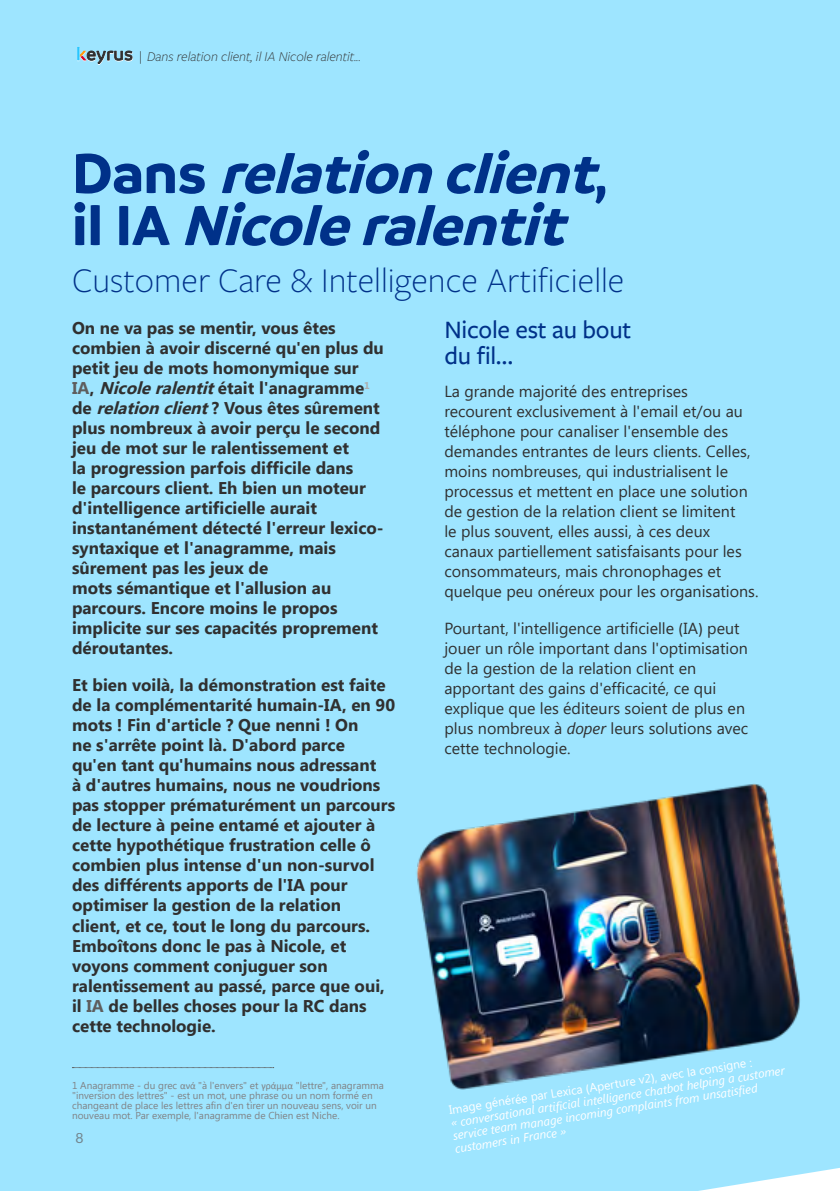
<style>
.page{position:relative;width:840px;height:1191px;background:#fff}
.page>*{position:absolute;margin:0;border:0;box-sizing:border-box;transform-origin:0 0}
.Titre_Chapitre_DBLU{font:italic 700 60px/52px "Branding SF";color:#003189}
.SousTitre_DBLU{font:300 36px "Freight Sans Pro";color:#003189}
.Titre_Paragraphe_DBLU{font:500 26px/26px "Freight Sans Pro";letter-spacing:-.01em;color:#003189}
.Chapo{font:700 17px/20px "Segoe UI";color:#303030}
.Texte_Courant{font:16px/20px "Segoe UI";color:#303030}
.t1{font:italic 300 14px "Freight Sans Pro";color:#303030}
.t2{font:14px "Lato";color:#636466}
.Legend{font:italic 12px/13px "Segoe UI";color:#fff}
.Footnote{font:10px/10px "Segoe UI";color:#808285}
.s1{font-style:normal}
.s2{font-family:"Calibri"}
.s3{font-style:italic}
.s4{color:#5e5e5e}
.s5{font-family:"Calibri";font-style:normal}
</style>
<div class="page">
<div style="left:0;top:0;width:839px;height:1191px;background:#9ee5ff"></div>
<svg style="left:72px;top:1067px;width:201px;height:1px"></svg>
<img style="left:395px;top:783px;width:429px;height:306px">
<svg style="left:77px;top:47px;width:55px;height:18px"></svg>
<p class="t1" style="left:139px;top:47px;width:223px">| Dans relation client, il IA Nicole ralentit...</p>
<p class="Titre_Chapitre_DBLU" style="left:72px;top:147px;width:541px"><span class="s1">D a n s</span> relationclient<span class="s1">, i l I A</span> Nicoleralentit</p>
<p class="SousTitre_DBLU" style="left:72px;top:256px;width:553px">Customer Care &amp; Intelligence Artificielle</p>
<p class="Titre_Paragraphe_DBLU" style="left:444px;top:315px;width:188px">Nicole est au bout du fil…</p>
<p class="Texte_Courant" style="left:444px;top:381px;width:315px">La grande majorité des entreprises recourent exclusivement à l'email et/ou au téléphone pour canaliser l'ensemble des demandes entrantes de leurs clients. Celles, moins nombreuses, qui industrialisent le processus et mettent en place une solution de gestion de la relation client se limitent<br>le plus souvent, elles aussi, à ces deux canaux partiellement satisfaisants pour les consommateurs, mais chronophages et quelque peu onéreux pour les organisations.</p>
<p class="Texte_Courant" style="left:444px;top:618px;width:305px">Pourtant, l'intelligence artificielle <span class="s2">(</span>IA<span class="s2">)</span> peut jouer un rôle important dans l'optimisation de la gestion de la relation client en apportant des gains d'efficacité, ce qui explique que les éditeurs soient de plus en plus nombreux à <span class="s3">doper</span> leurs solutions avec cette technologie.</p>
<p class="Chapo" style="left:72px;top:318px;width:313px">On ne va pas se mentir, vous êtes combien à avoir discerné qu'en plus du petit jeu de mots homonymique sur <span class="s4">IA</span>, <span class="s3">Nicoleralentit</span>était l'anagramme<sup>1 </sup>de <span class="s3">relation client</span>? Vous êtes sûrement plus nombreux à avoir perçu le second jeu de mot sur le ralentissement et<br>la progression parfois difficile dans<br>le parcours client. Eh bien un moteur d'intelligence artificielle aurait instantanément détecté l'erreur lexico&shy;syntaxique et l'anagramme, mais sûrement pas les jeux de<br>mots sémantique et l'allusion au parcours. Encore moins le propos implicite sur ses capacités proprement déroutantes.</p>
<p class="Chapo" style="left:72px;top:675px;width:324px">Et bien voilà, la démonstration est faite de la complémentarité humain-IA, en 90 mots ! Fin d'article ? Que nenni ! On<br>ne s'arrête point là. D'abord parce<br>qu'en tant qu'humains nous adressant<br>à d'autres humains, nous ne voudrions pas stopper prématurément un parcours de lecture à peine entamé et ajouter à cette hypothétique frustration celle ô combien plus intense d'un non-survol des différents apports de l'IA pour optimiser la gestion de la relation<br>client, et ce, tout le long du parcours.<br>Emboîtons donc le pas à Nicole, et voyons comment conjuguer son ralentissement au passé, parce que oui, il <span class="s4">IA</span> de belles choses pour la RC dans cette technologie.</p>
<p class="Footnote" style="left:72px;top:1080px;width:313px">1 Anagramme - du grec <span class="s2">ανά</span> "à l'envers" et <span class="s2">γράμμα</span> "lettre", anagramma "inversion des lettres" - est un mot, une phrase ou un nom formé en changeant de place les lettres afin d'en tirer un nouveau sens, voir un nouveau mot. Par exemple, l'anagramme de Chien est Niche.</p>
<p class="t2" style="left:75px;top:1130px;width:10px">8</p>
<p class="Legend" style="left:448px;top:1103px;width:339px;rotate:-9deg"><span class="s1">Image générée par Lexica</span> <span class="s5">(</span><span class="s1">Aperture v2</span><span class="s5">)</span><span class="s1">, avec la consigne :<br></span>« conversational artifi cial intelligence chatbot helping a customer service team manage incoming complaints from unsatisfi ed customers in France »</p>
</div>
